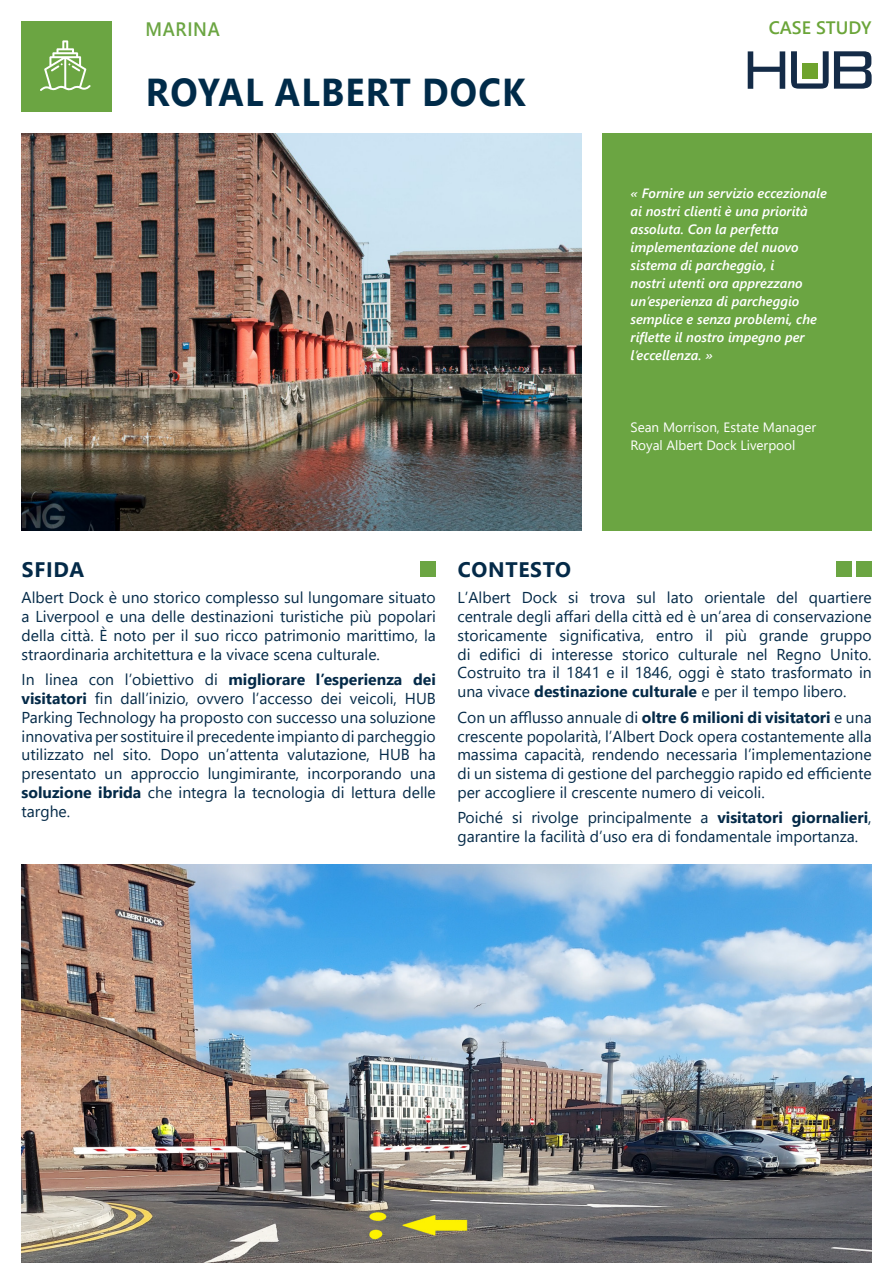
<style>
.page{position:relative;width:893px;height:1263px;background:#fff}
.page>*{position:absolute;margin:0;border:0;box-sizing:border-box;transform-origin:0 0}
.t1{font:700 38.85px "Segoe UI";letter-spacing:.035em;color:#002b49;scale:.93 1}
.Titolo_sezione__riquadro_colorato{font:700 21px "Segoe UI";letter-spacing:.035em;color:#042a48}
.t2{font:600 19.5px "Segoe UI";letter-spacing:.035em;color:#6ba542;scale:.93 1}
.t3{font:600 18px "Segoe UI";color:#6ba539}
.Testo_Riquadri{font:15.75px/18.9px "Segoe UI";color:#042a48;text-align:justify}
.Testo_Riquadri-2{font:italic 600 13.5px/18px "Segoe UI";color:#fff}
.Testo_Riquadri-3{font:13.5px/18px "Segoe UI";color:#fff}
.s1{font-weight:700}
</style>
<div class="page">
<div style="left:421px;top:561px;width:15px;height:15px;background:#6ba542"></div>
<div style="left:856px;top:561px;width:16px;height:15px;background:#6ba542"></div>
<div style="left:836px;top:561px;width:15px;height:15px;background:#6ba542"></div>
<div style="left:22px;top:21px;width:90px;height:90px;background:#6ba542"></div>
<svg style="left:748px;top:51px;width:37px;height:38px"></svg>
<svg style="left:791px;top:51px;width:81px;height:38px"></svg>
<div style="left:802px;top:63px;width:16px;height:15px;background:#6ea32e"></div>
<img style="left:22px;top:864px;width:850px;height:398px">
<svg style="left:40px;top:40px;width:51px;height:51px"></svg>
<div style="left:602px;top:134px;width:270px;height:397px;background:#6ba542"></div>
<img style="left:22px;top:134px;width:559px;height:397px">
<p class="t2" style="left:146px;top:11px;width:81px">MARINA</p>
<p class="t3" style="left:769px;top:11px;width:104px">CASE STUDY</p>
<p class="t1" style="left:146px;top:56px;width:410px">ROYAL ALBERT DOCK</p>
<p class="Testo_Riquadri-2" style="left:631px;top:182px;width:198px">« Fornire un servizio eccezionale ai nostri clienti è una priorità assoluta. Con la perfetta implementazione del nuovo sistema di parcheggio, i<br>nostri utenti ora apprezzano un’esperienza di parcheggio semplice e senza problemi, che riflette il nostro impegno per l’eccellenza. »</p>
<p class="Testo_Riquadri-3" style="left:631px;top:417px;width:187px">Sean Morrison, Estate Manager<br>Royal Albert Dock Liverpool</p>
<p class="Titolo_sezione__riquadro_colorato" style="left:22px;top:549px;width:64px">SFIDA</p>
<p class="Titolo_sezione__riquadro_colorato" style="left:458px;top:549px;width:115px">CONTESTO</p>
<p class="Testo_Riquadri" style="left:22px;top:586px;width:416px">Albert Dock è uno storico complesso sul lungomare situato a Liverpool e una delle destinazioni turistiche più popolari della città. È noto per il suo ricco patrimonio marittimo, la straordinaria architettura e la vivace scena culturale.</p>
<p class="Testo_Riquadri" style="left:22px;top:668px;width:416px">In linea con l’obiettivo di <span class="s1">migliorare l’esperienza dei visitatori</span> fin dall’inizio, ovvero l’accesso dei veicoli, HUB Parking Technology ha proposto con successo una soluzione innovativa per sostituire il precedente impianto di parcheggio utilizzato nel sito. Dopo un’attenta valutazione, HUB ha presentato un approccio lungimirante, incorporando una <span class="s1">soluzione ibrida</span> che integra la tecnologia di lettura delle targhe.</p>
<p class="Testo_Riquadri" style="left:457px;top:586px;width:416px">L’Albert Dock si trova sul lato orientale del quartiere centrale degli affari della città ed è un’area di conservazione storicamente significativa, entro il più grande gruppo di edifici di interesse storico culturale nel Regno Unito.<br>Costruito tra il 1841 e il 1846, oggi è stato trasformato in una vivace <span class="s1">destinazione culturale</span> e per il tempo libero.</p>
<p class="Testo_Riquadri" style="left:457px;top:706px;width:416px">Con un afflusso annuale di <span class="s1">oltre 6 milioni di visitatori</span> e una crescente popolarità, l’Albert Dock opera costantemente alla massima capacità, rendendo necessaria l’implementazione di un sistema di gestione del parcheggio rapido ed efficiente per accogliere il crescente numero di veicoli.</p>
<p class="Testo_Riquadri" style="left:457px;top:807px;width:416px">Poiché si rivolge principalmente a <span class="s1">visitatori giornalieri</span>, garantire la facilità d’uso era di fondamentale importanza.</p>
</div>
